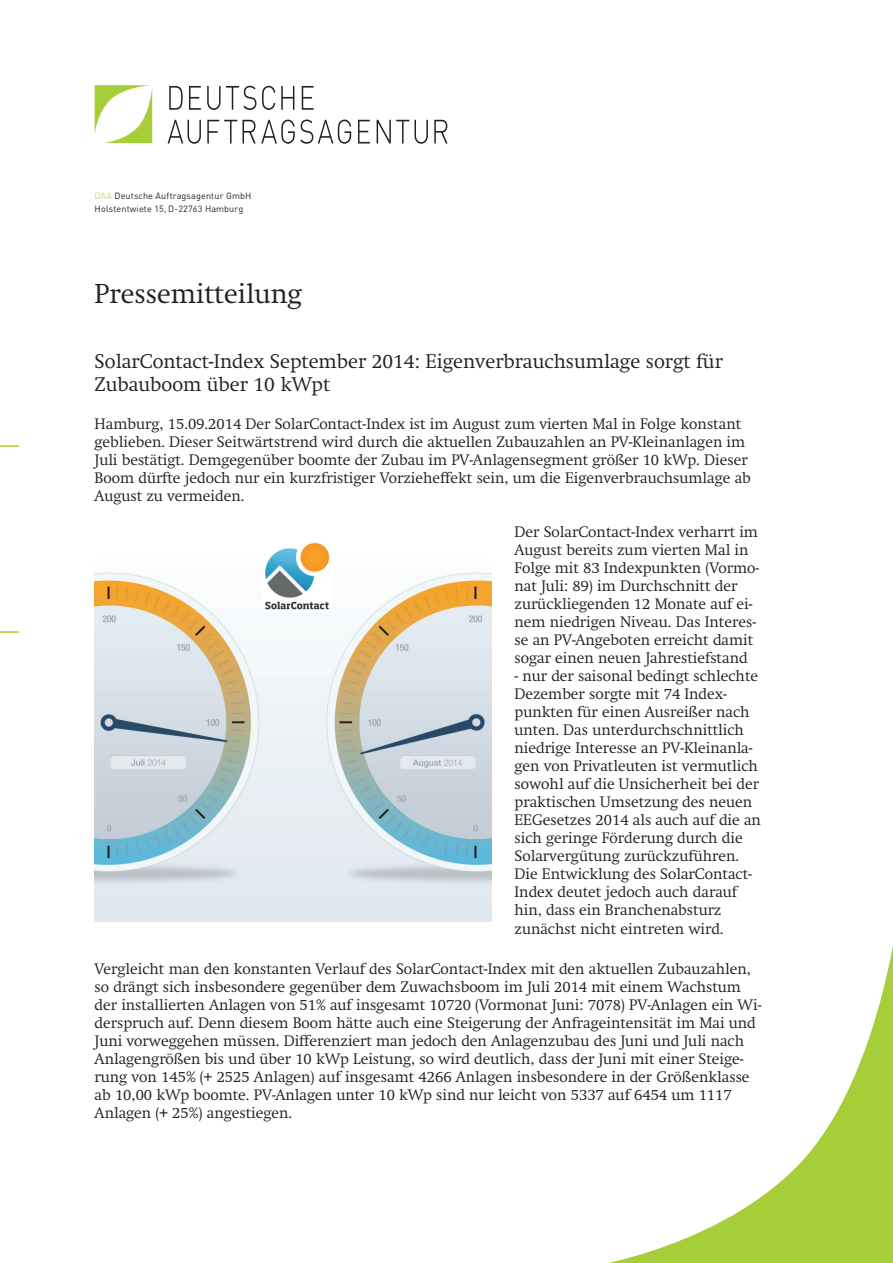
<style>
.page{position:relative;width:893px;height:1263px;background:#fff}
.page>*{position:absolute;margin:0;border:0;box-sizing:border-box;transform-origin:0 0}
.t1{font:300 27px "Swift";color:#231f20}
.t2{font:300 19.5px/23.4px "Swift";color:#231f20}
.t3{font:300 15px/18px "Swift";color:#231f20}
.t4{font:9px "DIN";letter-spacing:.02em;color:#231f20}
.s1{font-weight:300;color:#a6ce39}
</style>
<div class="page">
<svg style="left:0;top:631px;width:19px;height:2px"></svg>
<svg style="left:0;top:445px;width:19px;height:2px"></svg>
<svg style="left:609px;top:946px;width:284px;height:317px"></svg>
<svg style="left:169px;top:86px;width:14px;height:24px"></svg>
<svg style="left:189px;top:86px;width:12px;height:24px"></svg>
<svg style="left:207px;top:86px;width:49px;height:24px"></svg>
<svg style="left:262px;top:86px;width:13px;height:24px"></svg>
<svg style="left:281px;top:86px;width:13px;height:24px"></svg>
<svg style="left:302px;top:86px;width:12px;height:24px"></svg>
<svg style="left:168px;top:120px;width:33px;height:24px"></svg>
<svg style="left:207px;top:120px;width:144px;height:24px"></svg>
<svg style="left:358px;top:120px;width:12px;height:24px"></svg>
<svg style="left:377px;top:120px;width:51px;height:24px"></svg>
<svg style="left:434px;top:120px;width:14px;height:24px"></svg>
<svg style="left:95px;top:85px;width:57px;height:58px"></svg>
<img style="left:95px;top:542px;width:396px;height:380px">
<p class="t4" style="left:95px;top:190px;width:158px"><span class="s1">DAA</span> Deutsche Auftragsagentur GmbH</p>
<p class="t4" style="left:95px;top:203px;width:150px">Holstentwiete 15, D-22763 Hamburg</p>
<p class="t1" style="left:95px;top:278px;width:209px">Pressemitteilung</p>
<p class="t2" style="left:95px;top:349px;width:630px">SolarContact-Index September 2014: Eigenverbrauchsumlage sorgt für<br>Zubauboom über 10 kWpt</p>
<p class="t3" style="left:95px;top:415px;width:658px">Hamburg, 15.09.2014 Der SolarContact-Index ist im August zum vierten Mal in Folge konstant geblieben. Dieser Seitwärtstrend wird durch die aktuellen Zubauzahlen an PV-Kleinanlagen im Juli bestätigt. Demgegenüber boomte der Zubau im PV-Anlagensegment größer 10 kWp. Dieser Boom dürfte jedoch nur ein kurzfristiger Vorzieheffekt sein, um die Eigenverbrauchsumlage ab August zu vermeiden.</p>
<p class="t3" style="left:514px;top:522px;width:246px">Der SolarContact-Index verharrt im August bereits zum vierten Mal in Folge mit 83 Indexpunkten (Vormo&shy;nat Juli: 89) im Durchschnitt der zurückliegenden 12 Monate auf ei&shy;nem niedrigen Niveau. Das Interes&shy;se an PV-Angeboten erreicht damit sogar einen neuen Jahrestiefstand</p>
<p class="t3" style="left:514px;top:666px;width:248px">- nur der saisonal bedingt schlechte Dezember sorgte mit 74 Index&shy;punkten für einen Ausreißer nach unten. Das unterdurchschnittlich niedrige Interesse an PV-Kleinanla&shy;gen von Privatleuten ist vermutlich sowohl auf die Unsicherheit bei der praktischen Umsetzung des neuen EEGesetzes 2014 als auch auf die an sich geringe Förderung durch die Solarvergütung zurückzuführen.<br>Die Entwicklung des SolarContact-Index deutet jedoch auch darauf hin, dass ein Branchenabsturz</p>
<p class="t3" style="left:514px;top:920px;width:211px">zunächst nicht eintreten wird.</p>
<p class="t3" style="left:95px;top:959px;width:668px">Vergleicht man den konstanten Verlauf des SolarContact-Index mit den aktuellen Zubauzahlen, so drängt sich insbesondere gegenüber dem Zuwachsboom im Juli 2014 mit einem Wachstum der installierten Anlagen von 51% auf insgesamt 10720 (Vormonat Juni: 7078) PV-Anlagen ein Wi&shy;derspruch auf. Denn diesem Boom hätte auch eine Steigerung der Anfrageintensität im Mai und Juni vorweggehen müssen. Differenziert man jedoch den Anlagenzubau des Juni und Juli nach Anlagengrößen bis und über 10 kWp Leistung, so wird deutlich, dass der Juni mit einer Steige&shy;rung von 145% (+ 2525 Anlagen) auf insgesamt 4266 Anlagen insbesondere in der Größenklasse ab 10,00 kWp boomte. PV-Anlagen unter 10 kWp sind nur leicht von 5337 auf 6454 um 1117<br>Anlagen (+ 25%) angestiegen.</p>
</div>
